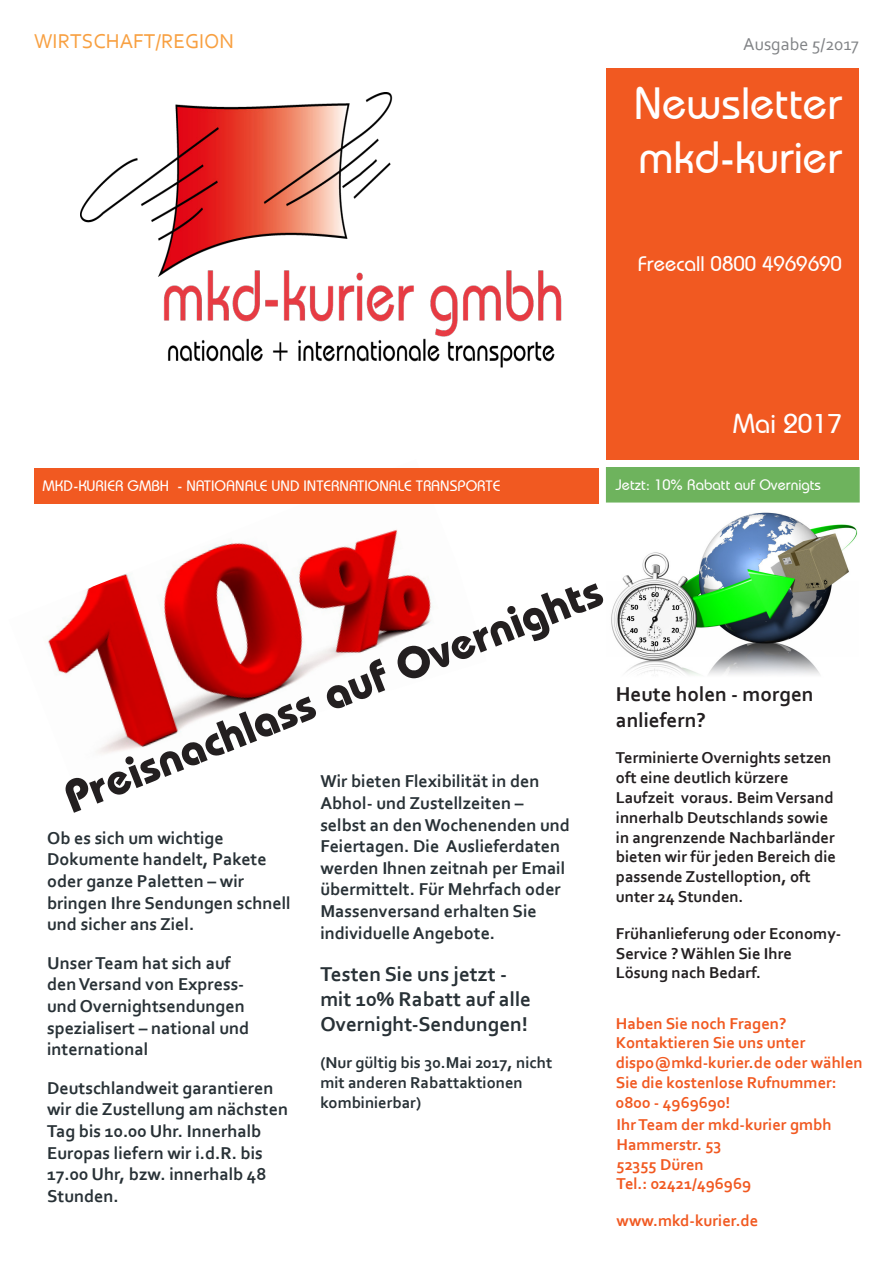
<style>
.page{position:relative;width:893px;height:1263px;background:#fff}
.page>*{position:absolute;margin:0;border:0;box-sizing:border-box;transform-origin:0 0}
.Headline{font:700 45px "Bauhaus IT Cby BT";color:#231f20}
.Box-Titel{font:500 45px/54px "Bauhaus IT Cby BT";color:#fff}
.Datum{font:500 27px "Bauhaus IT Cby BT";color:#fff}
.Text-Standard{font:700 21px/25.2px "Corbel";color:#283136}
.Text-Standard-2{font:700 21px/25.2px "Corbel";color:#231f20}
.Freecall{font:500 21px "Bauhaus IT Cby BT";color:#fff}
.Rubrik{font:21px "Corbel";color:#f8a041}
.Text-Standard-3{font:700 18px/21.6px "Corbel";color:#283136}
.Ausgabe{font:18px "Corbel";color:#808285}
.Text-Standard-4{font:700 16.5px/19.8px "Corbel";color:#231f20}
.Text-Standard-5{font:700 16.5px/19.8px "Corbel";color:#f15921}
.Text-Standard-6{font:700 16.5px/19.8px "Corbel";color:#283136}
.Text_Farbfelder{font:500 15px "Bauhaus IT Cby BT";color:#fff}
</style>
<div class="page">
<img style="left:81px;top:93px;width:481px;height:275px">
<img style="left:34px;top:503px;width:453px;height:251px">
<img style="left:611px;top:512px;width:247px;height:163px">
<div style="left:607px;top:68px;width:252px;height:391px;background:#f15921"></div>
<div style="left:34px;top:468px;width:564px;height:35px;background:#f15921"></div>
<div style="left:607px;top:468px;width:252px;height:34px;background:#6eb35d"></div>
<div style="left:606px;top:467px;width:254px;height:35px;border:2px solid #6eb35d"></div>
<p class="Rubrik" style="left:34px;top:28px;width:202px">WIRTSCHAFT/REGION</p>
<p class="Ausgabe" style="left:743px;top:33px;width:117px">Ausgabe 5/2017</p>
<p class="Box-Titel" style="left:634px;top:75px;width:210px">Newsletter mkd-kurier</p>
<p class="Freecall" style="left:638px;top:251px;width:206px">Freecall 0800 4969690</p>
<p class="Text_Farbfelder" style="left:43px;top:477px;width:459px">MKD-KURIER GMBH - NATIOANALE UND INTERNATIONALE TRANSPORTE</p>
<p class="Datum" style="left:733px;top:407px;width:111px">Mai 2017</p>
<p class="Text_Farbfelder" style="left:616px;top:476px;width:207px">Jetzt: 10% Rabatt auf Overnigts</p>
<p class="Headline" style="left:56px;top:771px;width:575px;rotate:-21deg">Preisnachlass auf Overnights</p>
<p class="Text-Standard-3" style="left:320px;top:770px;width:251px">Wir bieten Flexibilität in den<br>Abhol- und Zustellzeiten – selbst an den Wochenenden und<br>Feiertagen. Die Auslieferdaten werden Ihnen zeitnah per Email übermittelt. Für Mehrfach oder<br>Massenversand erhalten Sie individuelle Angebote.</p>
<p class="Text-Standard" style="left:320px;top:961px;width:212px">Testen Sie uns jetzt - mit 10% Rabatt auf alle<br>Overnight-Sendungen!</p>
<p class="Text-Standard-6" style="left:320px;top:1052px;width:233px">(Nur gültig bis 30.Mai 2017, nicht mit anderen Rabattaktionen kombinierbar)</p>
<p class="Text-Standard-3" style="left:47px;top:826px;width:245px">Ob es sich um wichtige<br>Dokumente handelt, Pakete oder ganze Paletten – wir bringen Ihre Sendungen schnell und sicher ans Ziel.</p>
<p class="Text-Standard-3" style="left:47px;top:951px;width:204px">Unser Team hat sich auf den Versand von Express&shy;und Overnightsendungen spezialisert – national und international</p>
<p class="Text-Standard-3" style="left:47px;top:1076px;width:242px">Deutschlandweit garantieren wir die Zustellung am nächsten<br>Tag bis 10.00 Uhr. Innerhalb<br>Europas liefern wir i.d.R. bis<br>17.00 Uhr, bzw. innerhalb 48<br>Stunden.</p>
<p class="Text-Standard-2" style="left:616px;top:681px;width:199px">Heute holen - morgen anliefern?</p>
<p class="Text-Standard-4" style="left:616px;top:747px;width:222px">Terminierte Overnights setzen oft eine deutlich kürzere<br>Laufzeit voraus. Beim Versand innerhalb Deutschlands sowie in angrenzende Nachbarländer bieten wir für jeden Bereich die passende Zustelloption, oft unter 24 Stunden.</p>
<p class="Text-Standard-4" style="left:616px;top:923px;width:227px">Frühanlieferung oder Economy-<br>Service ? Wählen Sie Ihre<br>Lösung nach Bedarf.</p>
<p class="Text-Standard-5" style="left:616px;top:1013px;width:248px">Haben Sie noch Fragen?<br>Kontaktieren Sie uns unter dispo@mkd-kurier.de oder wählen<br>Sie die kostenlose Rufnummer:<br>0800 - 4969690!</p>
<p class="Text-Standard-5" style="left:617px;top:1114px;width:216px">Ihr Team der mkd-kurier gmbh<br>Hammerstr. 53<br>52355 Düren<br>Tel.: 02421/496969</p>
<p class="Text-Standard-5" style="left:617px;top:1210px;width:143px">www.mkd-kurier.de</p>
</div>
